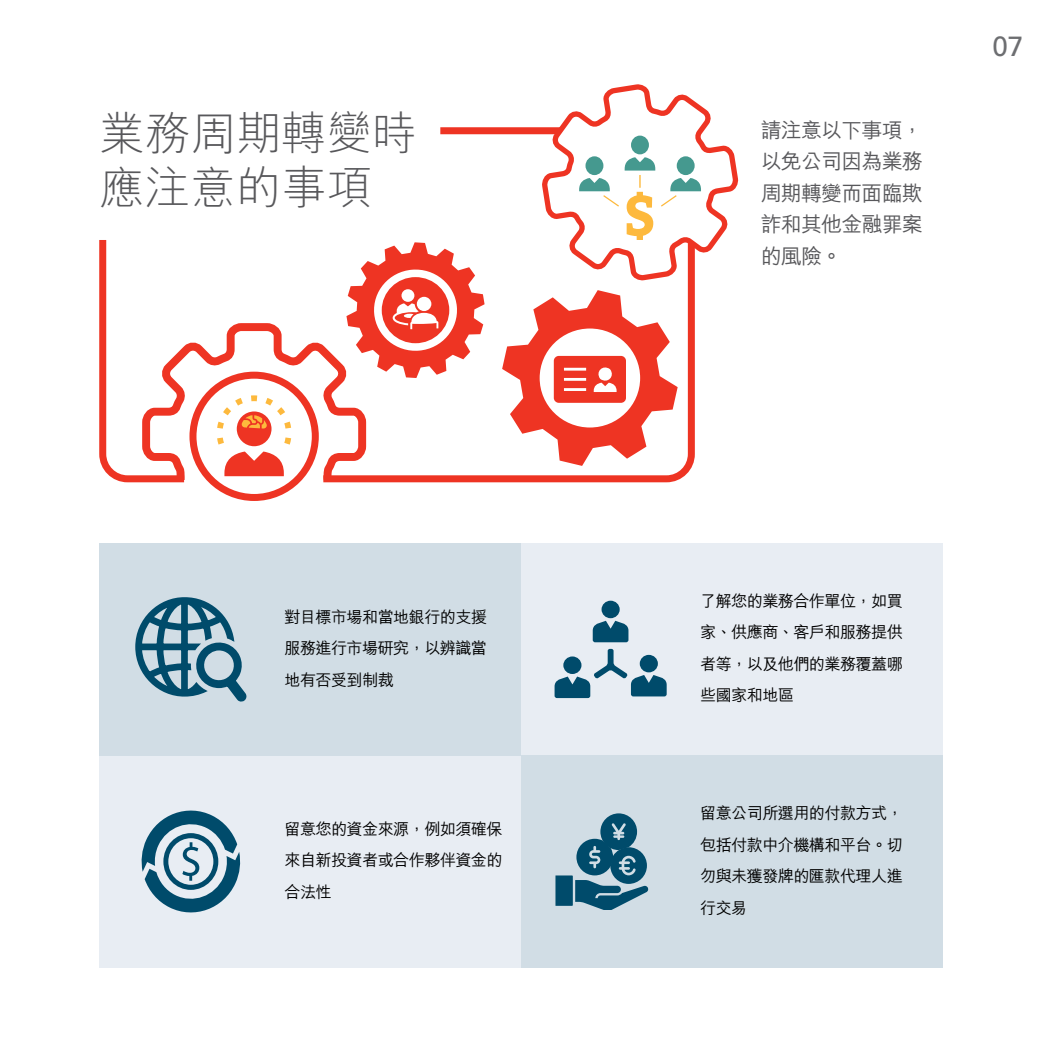
<style>
.page{position:relative;width:1042px;height:1042px;background:#fff}
.page>*{position:absolute;margin:0;border:0;box-sizing:border-box;transform-origin:0 0}
.t1{font:300 45.5px/54.2px "M Hei HK";color:#58585b}
.t2{font:28px "Univers";color:#6d6e71}
.t3{font:500 21px/31.5px "M Hei HK";letter-spacing:-.04em;color:#58585b;text-align:justify}
.t4{font:500 16.1px/31.5px "M Hei HK";letter-spacing:-.04em;color:#000;text-align:justify}
</style>
<div class="page">
<svg style="left:99px;top:127px;width:596px;height:356px"></svg>
<svg style="left:502px;top:290px;width:175px;height:176px"></svg>
<hr style="left:564px;top:368px;width:22px;height:3px;background:#fff">
<hr style="left:564px;top:378px;width:22px;height:3px;background:#fff">
<hr style="left:564px;top:388px;width:22px;height:3px;background:#fff">
<svg style="left:541px;top:84px;width:198px;height:198px"></svg>
<div style="left:189px;top:372px;width:130px;height:129px;border:7px solid #ee3423;border-radius:50%"></div>
<svg style="left:138px;top:242px;width:346px;height:247px"></svg>
<div style="left:99px;top:543px;width:844px;height:424px;background:#e8edf3"></div>
<div style="left:99px;top:543px;width:422px;height:212px;background:#d1dde5"></div>
<div style="left:521px;top:755px;width:422px;height:212px;background:#d1dde5"></div>
<svg style="left:554px;top:649px;width:113px;height:49px"></svg>
<svg style="left:593px;top:601px;width:35px;height:41px"></svg>
<svg style="left:141px;top:810px;width:100px;height:103px"></svg>
<svg style="left:135px;top:597px;width:112px;height:105px"></svg>
<svg style="left:555px;top:813px;width:93px;height:96px"></svg>
<h1 class="t1" style="left:99px;top:104px;width:320px">業務周期轉變時應注意的事項</h1>
<h3 class="t3" style="left:761px;top:113px;width:164px">請注意以下事項，以免公司因為業務周期轉變而面臨欺詐和其他金融罪案的風險。</h3>
<h2 class="t2" style="left:992px;top:29px;width:33px">07</h2>
<p class="t4" style="left:284px;top:600px;width:204px">對目標市場和當地銀行的支援服務進行市場研究，以辨識當地有否受到制裁</p>
<p class="t4" style="left:284px;top:812px;width:220px">留意您的資金來源，例如須確保來自新投資者或合作夥伴資金的合法性</p>
<p class="t4" style="left:700px;top:584px;width:204px">了解您的業務合作單位，如買家、供應商、客戶和服務提供者等，以及他們的業務覆蓋哪些國家和地區</p>
<p class="t4" style="left:700px;top:796px;width:204px">留意公司所選用的付款方式，包括付款中介機構和平台。切勿與未獲發牌的匯款代理人進行交易</p>
</div>
